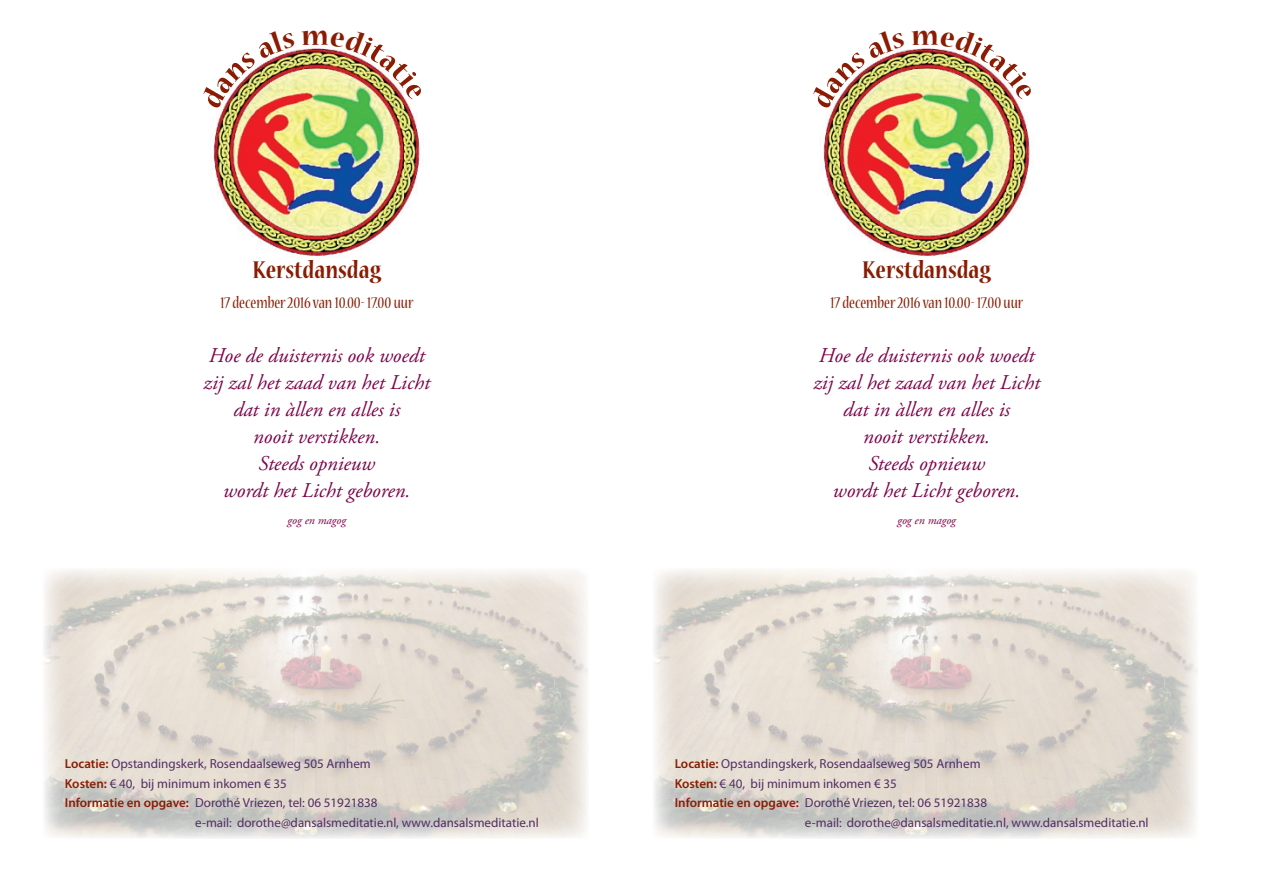
<style>
.page{position:relative;width:1263px;height:893px;background:#fff}
.page>*{position:absolute;margin:0;border:0;box-sizing:border-box;transform-origin:0 0}
.t1{font:700 condensed 27px "Nueva Std";color:#891c02}
.t2{font:italic 21px "Adobe Garamond Pro";color:#7d0449}
.t3{font:condensed 18px "Nueva Std";color:#891c02}
.t4{font:13.05px "Myriad Pro";color:#522e64}
.t5{font:italic 12px "Adobe Garamond Pro";color:#7d0449}
.s1{font-weight:600;color:#891d02}
</style>
<div class="page">
<img style="left:44px;top:570px;width:544px;height:268px">
<img style="left:213px;top:49px;width:207px;height:207px">
<img style="left:654px;top:570px;width:543px;height:268px">
<img style="left:823px;top:49px;width:207px;height:207px">
<img style="left:213px;top:49px;width:82px;height:60px">
<img style="left:302px;top:48px;width:118px;height:52px">
<img style="left:823px;top:49px;width:82px;height:60px">
<img style="left:912px;top:48px;width:118px;height:52px">
<p class="t1" style="left:252px;top:257px;width:130px">Kerstdansdag</p>
<p class="t3" style="left:220px;top:294px;width:194px">17 december 2016 van 10.00- 17.00 uur</p>
<p class="t2" style="left:209px;top:342px;width:217px">Hoe de duisternis ook woedt</p>
<p class="t2" style="left:203px;top:369px;width:228px">zij zal het zaad van het Licht</p>
<p class="t2" style="left:233px;top:396px;width:168px">dat in àllen en alles is</p>
<p class="t2" style="left:253px;top:423px;width:129px">nooit verstikken.</p>
<p class="t2" style="left:259px;top:450px;width:118px">Steeds opnieuw</p>
<p class="t2" style="left:223px;top:477px;width:189px">wordt het Licht geboren.</p>
<p class="t5" style="left:288px;top:513px;width:60px">gog en magog</p>
<p class="t4" style="left:65px;top:757px;width:307px"><span class="s1">Locatie:</span> Opstandingskerk, Rosendaalseweg 505 Arnhem</p>
<p class="t4" style="left:65px;top:776px;width:224px"><span class="s1">Kosten:</span> € 40, bij minimum inkomen € 35</p>
<p class="t4" style="left:65px;top:796px;width:314px"><span class="s1">Informatie en opgave:</span> Dorothé Vriezen, tel: 06 51921838</p>
<p class="t4" style="left:195px;top:815px;width:345px">e-mail: dorothe@dansalsmeditatie.nl, www.dansalsmeditatie.nl</p>
<p class="t1" style="left:862px;top:257px;width:130px">Kerstdansdag</p>
<p class="t3" style="left:830px;top:294px;width:194px">17 december 2016 van 10.00- 17.00 uur</p>
<p class="t2" style="left:819px;top:342px;width:217px">Hoe de duisternis ook woedt</p>
<p class="t2" style="left:813px;top:369px;width:228px">zij zal het zaad van het Licht</p>
<p class="t2" style="left:843px;top:396px;width:168px">dat in àllen en alles is</p>
<p class="t2" style="left:863px;top:423px;width:129px">nooit verstikken.</p>
<p class="t2" style="left:868px;top:450px;width:118px">Steeds opnieuw</p>
<p class="t2" style="left:833px;top:477px;width:189px">wordt het Licht geboren.</p>
<p class="t5" style="left:897px;top:513px;width:60px">gog en magog</p>
<p class="t4" style="left:675px;top:757px;width:307px"><span class="s1">Locatie:</span> Opstandingskerk, Rosendaalseweg 505 Arnhem</p>
<p class="t4" style="left:675px;top:776px;width:224px"><span class="s1">Kosten:</span> € 40, bij minimum inkomen € 35</p>
<p class="t4" style="left:675px;top:796px;width:314px"><span class="s1">Informatie en opgave:</span> Dorothé Vriezen, tel: 06 51921838</p>
<p class="t4" style="left:805px;top:815px;width:345px">e-mail: dorothe@dansalsmeditatie.nl, www.dansalsmeditatie.nl</p>
</div>
